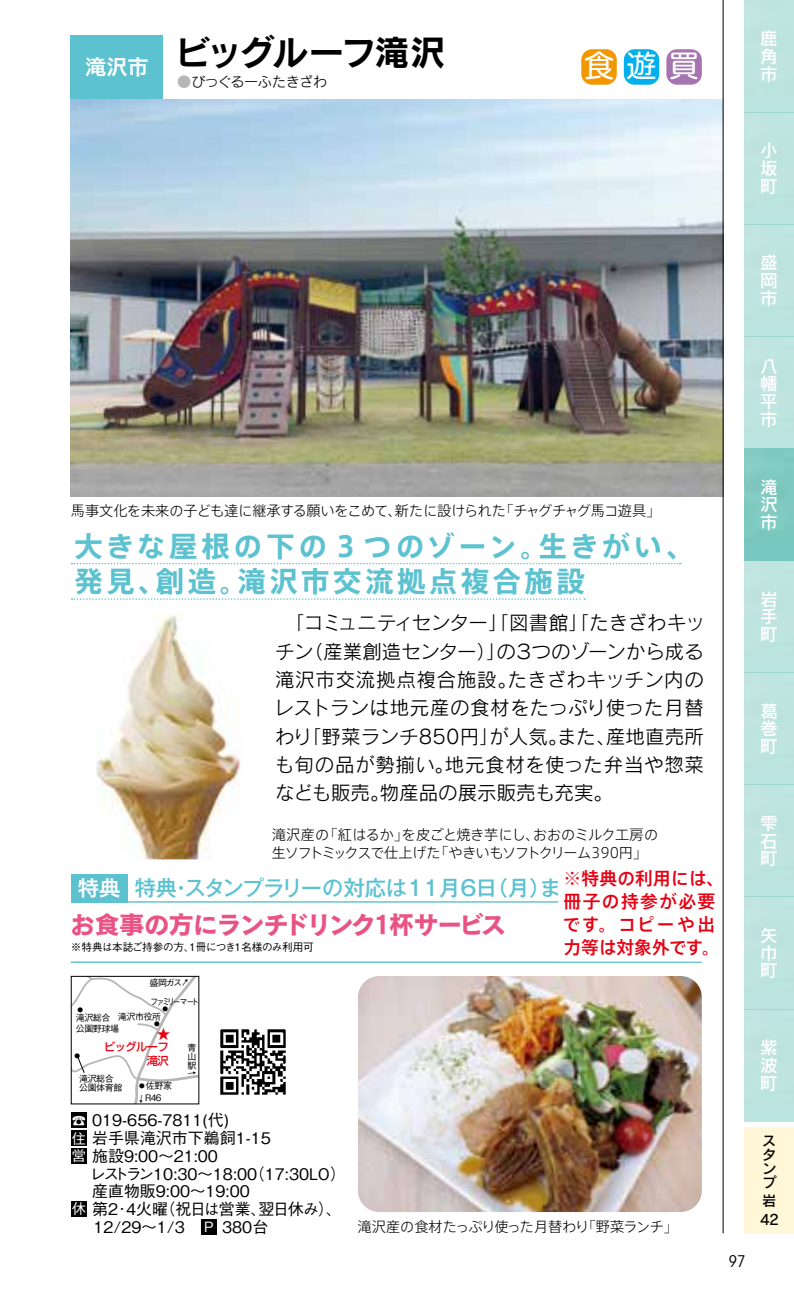
<style>
.page{position:relative;width:794px;height:1290px;background:#fff}
.page>*{position:absolute;margin:0;border:0;box-sizing:border-box;transform-origin:0 0}
.t1{font:35.5px "Rodin Pro B";letter-spacing:-.06em;color:#000}
.t2{font:30px "Shin M Go Pro";color:#fff}
.t3{font:700 28.25px/35.5px "Axis Std";letter-spacing:.125em;color:#5dc2d0}
.t4{font:24.75px "New Cezanne Pro B";letter-spacing:-.06em;color:#e95383}
.t5{font:500 21.25px "Gothic MB101 Pro";letter-spacing:-.01em;color:#5dc2d0}
.t6{font:19.5px/28.2px "Rodin Pro M";letter-spacing:.01em;color:#000;text-align:justify}
.t7{font:500 17.75px/23px "Axis Std";letter-spacing:.01em;color:#e60012}
.t8{font:17.75px/17.8px "Rodin Pro DB";color:#fff;text-align:justify}
.t9{font:500 16px/17.8px "Gothic BBB Pro";color:#000}
.t10{font:500 16px "Gothic BBB Pro";letter-spacing:-.055em;color:#000}
.t11{font:condensed 16px "ITC Avant Garde Std";color:#000}
.t12{font:300 14.25px/17.8px "Axis Std";letter-spacing:-.03em;color:#000}
.t13{font:14.25px "Rodin Pro M";letter-spacing:-.04em;color:#000}
.t14{font:14.25px/14px "Rodin Pro DB";color:#000;text-align:justify}
.t15{font:500 13.5px "Shin Go Pro";color:#e60012}
.t16{font:500 11.25px/13.5px "Shin Go Pro";letter-spacing:-.05em;color:#e60012;text-align:right}
.t17{font:500 10.75px "Gothic BBB Pro";letter-spacing:-.03em;color:#000}
.t18{font:500 9px/8.5px "Gothic BBB Pro";letter-spacing:-.05em;color:#000}
.t19{font:500 9px "Gothic BBB Pro";letter-spacing:-.265em;color:#000;scale:.9 1}
.t20{font:500 5.5px "Gothic BBB Pro";color:#000}
.s1{color:#b5b6b6}
.s2{font-family:"New Cezanne Pro DB";font-weight:400;color:#fff}
.s3{font-size:14.25px;color:#fff}
</style>
<div class="page">
<div style="left:744px;top:0;width:50px;height:112px;background:#bee4e0"></div>
<div style="left:744px;top:112px;width:50px;height:112px;background:#bee4e0"></div>
<div style="left:744px;top:224px;width:50px;height:112px;background:#bee4e0"></div>
<div style="left:744px;top:336px;width:50px;height:112px;background:#bee4e0"></div>
<div style="left:744px;top:560px;width:50px;height:113px;background:#bee4e0"></div>
<div style="left:744px;top:673px;width:50px;height:112px;background:#bee4e0"></div>
<div style="left:744px;top:785px;width:50px;height:112px;background:#bee4e0"></div>
<div style="left:744px;top:897px;width:50px;height:112px;background:#bee4e0"></div>
<div style="left:744px;top:1009px;width:50px;height:112px;background:#bee4e0"></div>
<div style="left:744px;top:1127px;width:50px;height:106px;background:#fff7d8"></div>
<div style="left:744px;top:448px;width:50px;height:112px;background:#7ecac1"></div>
<img style="left:358px;top:976px;width:344px;height:236px">
<div style="left:71px;top:1112px;width:16px;height:16px;background:#000"></div>
<div style="left:71px;top:1130px;width:16px;height:16px;background:#000"></div>
<div style="left:71px;top:1148px;width:16px;height:16px;background:#000"></div>
<div style="left:71px;top:1201px;width:16px;height:16px;background:#000"></div>
<div style="left:201px;top:1219px;width:16px;height:15px;background:#000"></div>
<img style="left:220px;top:1029px;width:66px;height:66px">
<img style="left:71px;top:99px;width:651px;height:397px">
<div style="left:71px;top:35px;width:92px;height:64px;background:#5dc2d0"></div>
<svg style="left:72px;top:563px;width:609px;height:1px"></svg>
<svg style="left:72px;top:598px;width:513px;height:2px"></svg>
<div style="left:666px;top:49px;width:36px;height:36px;background:#a675b0;border-radius:11px"></div>
<hr style="left:722px;top:0;width:1px;height:1233px;background:#000">
<hr style="left:71px;top:961px;width:631px;height:2px;background:#5dc2d0">
<div style="left:71px;top:874px;width:57px;height:28px;background:#5dc2d0"></div>
<hr style="left:71px;top:901px;width:574px;height:1px;background:#5dc2d0">
<svg style="left:722px;top:818px;width:2px;height:110px"></svg>
<svg style="left:624px;top:49px;width:35px;height:35px"></svg>
<div style="left:624px;top:49px;width:35px;height:36px;background:#00afec;border-radius:11px"></div>
<div style="left:581px;top:49px;width:36px;height:36px;background:#f39700;border-radius:11px"></div>
<img style="left:95px;top:613px;width:145px;height:246px">
<div style="left:561px;top:866px;width:157px;height:92px;background:#fff"></div>
<svg style="left:71px;top:976px;width:128px;height:128px"></svg>
<h1 class="t1" style="left:85px;top:29px;width:362px"><sub>滝沢市</sub> ビッグルーフ滝沢</h1>
<p class="t13" style="left:177px;top:72px;width:151px"><span class="s1">●</span>びっぐるーふたきざわ</p>
<h2 class="t2" style="left:584px;top:42px;width:117px">食遊買</h2>
<p class="t8" style="left:760px;top:29px;width:18px">鹿角市</p>
<p class="t8" style="left:760px;top:141px;width:18px">小坂町</p>
<p class="t8" style="left:760px;top:253px;width:18px">盛岡市</p>
<p class="t8" style="left:760px;top:356px;width:18px">八幡平市</p>
<p class="t12" style="left:71px;top:501px;width:591px">馬事文化を未来の子ども達に継承する願いをこめて、新たに設けられた「チャグチャグ馬コ遊具」</p>
<h3 class="t3" style="left:74px;top:526px;width:622px">大きな屋根の下の３つのゾーン。生きがい、発見、創造。滝沢市交流拠点複合施設</h3>
<p class="t6" style="left:274px;top:608px;width:432px;text-indent:11px">「コミュニティセンター」「図書館」「たきざわキッチン（産業創造センター）」の３つのゾーンから成る滝沢市交流拠点複合施設。たきざわキッチン内のレストランは地元産の食材をたっぷり使った月替わり「野菜ランチ850円」が人気。また、産地直売所も旬の品が勢揃い。地元食材を使った弁当や惣菜なども販売。物産品の展示販売も充実。</p>
<p class="t12" style="left:272px;top:825px;width:388px">滝沢産の「紅はるか」を皮ごと焼き芋にし、おおのミルク工房の生ソフトミックスで仕上げた「やきいもソフトクリーム390円」</p>
<p class="t7" style="left:563px;top:865px;width:163px">※特典の利用には、冊子の持参が必要です。コピーや出力等は対象外です。</p>
<p class="t5" style="left:78px;top:870px;width:504px"><span class="s2">特典</span> 特典・スタンプラリーの対応は11月6日（月）まで</p>
<p class="t4" style="left:70px;top:903px;width:437px">お食事の方にランチドリンク１杯サービス</p>
<p class="t17" style="left:71px;top:938px;width:244px">※特典は本誌ご持参の方、1冊につき1名様のみ利用可</p>
<p class="t18" style="left:150px;top:977px;width:34px">盛岡ガス</p>
<p class="t18" style="left:76px;top:1009px;width:87px;line-height:11.8px">滝沢総合 滝沢市役所公園野球場</p>
<p class="t19" style="left:150px;top:994px;width:56px">ファミリーマート</p>
<p class="t20" style="left:162px;top:1004px;width:7px">●</p>
<p class="t16" style="left:104px;top:1039px;width:66px">ビッグルーフ滝沢</p>
<p class="t20" style="left:77px;top:1005px;width:7px">●</p>
<p class="t20" style="left:154px;top:1019px;width:7px">●</p>
<p class="t15" style="left:157px;top:1023px;width:15px">★</p>
<p class="t18" style="left:187px;top:1043px;width:10px;text-align:justify">青山駅</p>
<p class="t20" style="left:74px;top:1051px;width:7px">●</p>
<p class="t18" style="left:79px;top:1073px;width:45px">滝沢総合公園体育館</p>
<p class="t18" style="left:146px;top:1080px;width:28px">佐野家</p>
<p class="t20" style="left:139px;top:1081px;width:7px">●</p>
<p class="t18" style="left:145px;top:1092px;width:18px">R46</p>
<p class="t9" style="left:72px;top:1109px;width:201px"><span class="s3">☎</span> 019-656-7811(代)<br><span class="s3">住</span> 岩手県滝沢市下鵜飼1-15<span class="s3">営</span> 施設9:00～21:00</p>
<p class="t9" style="left:90px;top:1163px;width:258px">レストラン10:30～18:00（17:30LO）</p>
<p class="t9" style="left:92px;top:1180px;width:159px">産直物販9:00～19:00</p>
<p class="t10" style="left:72px;top:1196px;width:271px"><span class="s3">休</span> 第2･4火曜（祝日は営業、翌日休み）、</p>
<p class="t9" style="left:93px;top:1216px;width:176px">12/29～1/3　 <span class="s3">P</span> 380台</p>
<p class="t12" style="left:358px;top:1216px;width:322px">滝沢産の食材たっぷり使った月替わり「野菜ランチ」</p>
<p class="t11" style="left:729px;top:1251px;width:18px">97</p>
<p class="t8" style="left:760px;top:477px;width:18px">滝沢市</p>
<p class="t8" style="left:760px;top:589px;width:18px">岩手町</p>
<p class="t8" style="left:760px;top:701px;width:18px">葛巻町</p>
<p class="t8" style="left:760px;top:813px;width:18px">雫石町</p>
<p class="t8" style="left:760px;top:926px;width:18px">矢巾町</p>
<p class="t8" style="left:760px;top:1038px;width:18px">紫波町</p>
<p class="t14" style="left:762px;top:1132px;width:16px">スタンプ</p>
<p class="t14" style="left:760px;top:1190px;width:20px;line-height:19px">岩<br>42</p>
</div>
